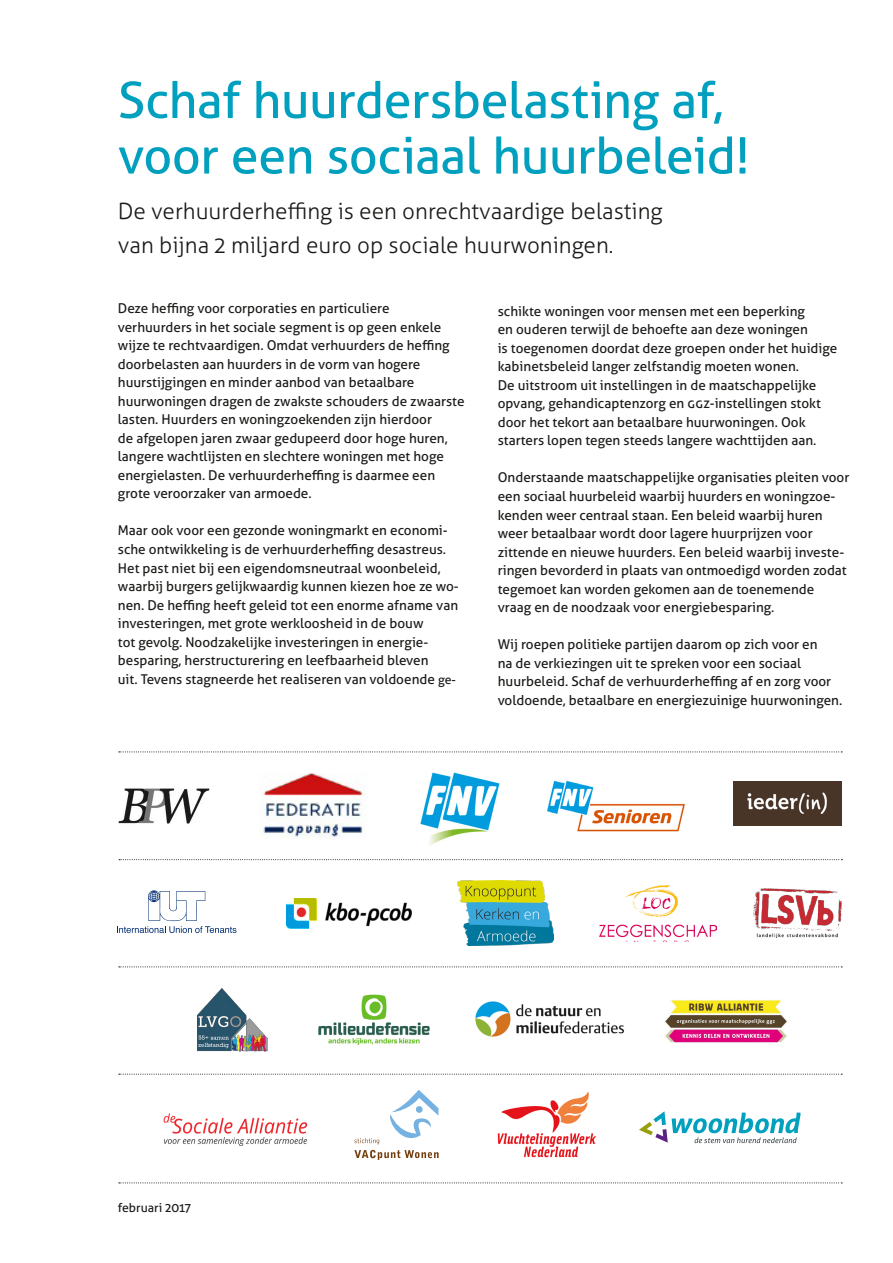
<style>
.page{position:relative;width:893px;height:1263px;background:#fff}
.page>*{position:absolute;margin:0;border:0;box-sizing:border-box;transform-origin:0 0}
.Hoofdstuktitel{font:50.1px/55.5px "Aller";letter-spacing:-.015em;color:#00a0be}
.Plat_aller_regular{font:300 22.5px/33.6px "Aller";color:#1a1a18}
.Plat_aller_regular-2{font:13.5px/18.6px "Aller";color:#1a1a18}
.Plat_aller_regular-3{font:12.3px "Aller";color:#1a1a18}
.s1{font-size:12.3px}
</style>
<div class="page">
<svg style="left:119px;top:751px;width:723px;height:1px"></svg>
<img style="left:118px;top:788px;width:91px;height:36px">
<img style="left:259px;top:773px;width:106px;height:65px">
<img style="left:420px;top:772px;width:80px;height:73px">
<img style="left:547px;top:780px;width:138px;height:52px">
<img style="left:734px;top:782px;width:108px;height:43px">
<img style="left:286px;top:898px;width:126px;height:30px">
<img style="left:457px;top:880px;width:96px;height:65px">
<img style="left:600px;top:886px;width:117px;height:56px">
<img style="left:197px;top:988px;width:70px;height:63px">
<img style="left:318px;top:994px;width:112px;height:51px">
<img style="left:475px;top:1001px;width:149px;height:36px">
<img style="left:665px;top:1000px;width:122px;height:43px">
<img style="left:754px;top:888px;width:88px;height:49px">
<img style="left:498px;top:1092px;width:98px;height:65px">
<svg style="left:639px;top:1111px;width:161px;height:32px"></svg>
<svg style="left:117px;top:890px;width:119px;height:43px"></svg>
<svg style="left:354px;top:1090px;width:85px;height:70px"></svg>
<svg style="left:119px;top:859px;width:723px;height:1px"></svg>
<svg style="left:119px;top:966px;width:723px;height:1px"></svg>
<svg style="left:119px;top:1074px;width:723px;height:1px"></svg>
<svg style="left:119px;top:1182px;width:723px;height:1px"></svg>
<img style="left:164px;top:1113px;width:144px;height:32px">
<p class="Hoofdstuktitel" style="left:118px;top:72px;width:633px">Schaf huurdersbelasting af, voor een sociaal huurbeleid!</p>
<p class="Plat_aller_regular" style="left:118px;top:194px;width:546px">De verhuurderheffing is een onrechtvaardige belasting van bijna 2 miljard euro op sociale huurwoningen.</p>
<p class="Plat_aller_regular-2" style="left:118px;top:299px;width:348px">Deze heffing voor corporaties en particuliere verhuurders in het sociale segment is op geen enkele wijze te rechtvaardigen. Omdat verhuurders de heffing doorbelasten aan huurders in de vorm van hogere huurstijgingen en minder aanbod van betaalbare huurwoningen dragen de zwakste schouders de zwaarste lasten. Huurders en woningzoekenden zijn hierdoor<br>de afgelopen jaren zwaar gedupeerd door hoge huren, langere wachtlijsten en slechtere woningen met hoge energielasten. De verhuurderheffing is daarmee een grote veroorzaker van armoede.</p>
<p class="Plat_aller_regular-2" style="left:118px;top:521px;width:342px">Maar ook voor een gezonde woningmarkt en economi&shy;sche ontwikkeling is de verhuurderheffing desastreus.<br>Het past niet bij een eigendomsneutraal woonbeleid, waarbij burgers gelijkwaardig kunnen kiezen hoe ze wo&shy;nen. De heffing heeft geleid tot een enorme afname van investeringen, met grote werkloosheid in de bouw<br>tot gevolg. Noodzakelijke investeringen in energie&shy;besparing, herstructurering en leefbaarheid bleven<br>uit. Tevens stagneerde het realiseren van voldoende <span class="s1">ge-</span></p>
<p class="Plat_aller_regular-2" style="left:498px;top:302px;width:341px">schikte woningen voor mensen met een beperking<br>en ouderen terwijl de behoefte aan deze woningen<br>is toegenomen doordat deze groepen onder het huidige kabinetsbeleid langer zelfstandig moeten wonen.<br>De uitstroom uit instellingen in de maatschappelijke opvang, gehandicaptenzorg en ggz-instellingen stokt door het tekort aan betaalbare huurwoningen. Ook starters lopen tegen steeds langere wachttijden aan.</p>
<p class="Plat_aller_regular-2" style="left:498px;top:468px;width:353px">Onderstaande maatschappelijke organisaties pleiten voor een sociaal huurbeleid waarbij huurders en woningzoe&shy;kenden weer centraal staan. Een beleid waarbij huren weer betaalbaar wordt door lagere huurprijzen voor zittende en nieuwe huurders. Een beleid waarbij investe&shy;ringen bevorderd in plaats van ontmoedigd worden zodat tegemoet kan worden gekomen aan de toenemende vraag en de noodzaak voor energiebesparing.</p>
<p class="Plat_aller_regular-2" style="left:498px;top:635px;width:346px">Wij roepen politieke partijen daarom op zich voor en<br>na de verkiezingen uit te spreken voor een sociaal huurbeleid. Schaf de verhuurderheffing af en zorg voor voldoende, betaalbare en energiezuinige huurwoningen.</p>
<p class="Plat_aller_regular-3" style="left:118px;top:1200px;width:75px">februari 2017</p>
</div>
